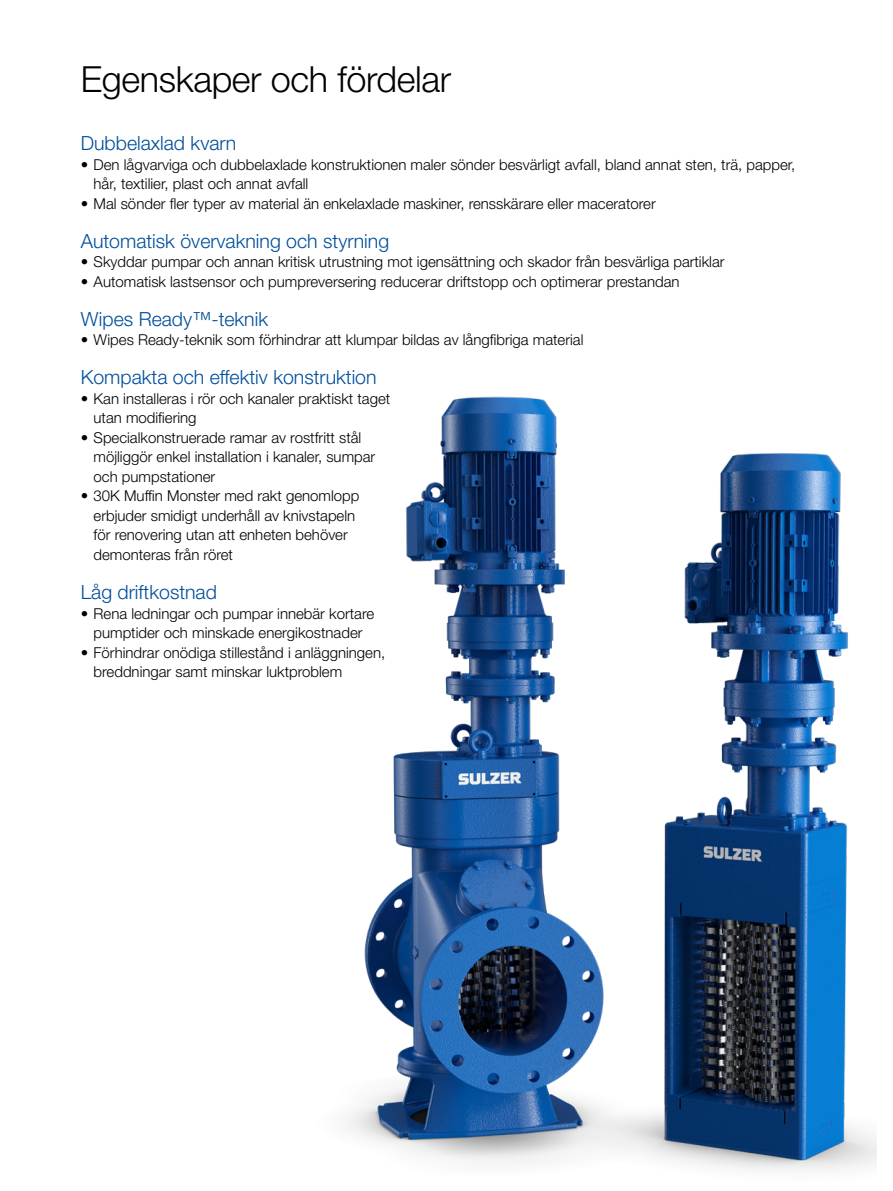
<style>
.page{position:relative;width:893px;height:1191px;background:#fff}
.page>*{position:absolute;margin:0;border:0;box-sizing:border-box;transform-origin:0 0}
.t1{font:300 36px "Helvetica Neue LT Pro";letter-spacing:-.01em;color:#000}
.Subtitle_blue{font:300 19.5px "Helvetica Neue LT Pro";color:#004e9b}
.t2{font:300 15px/19.5px "Helvetica Neue LT Pro";color:#000}
</style>
<div class="page">
<img style="left:346px;top:396px;width:531px;height:775px">
<p class="t1" style="left:81px;top:57px;width:372px">Egenskaper och fördelar</p>
<p class="Subtitle_blue" style="left:81px;top:131px;width:157px">Dubbelaxlad kvarn</p>
<p class="t2" style="left:94px;top:154px;width:703px;text-indent:-13px">• Den lågvarviga och dubbelaxlade konstruktionen maler sönder besvärligt avfall, bland annat sten, trä, papper, hår, textilier, plast och annat avfall</p>
<p class="t2" style="left:81px;top:193px;width:576px">• Mal sönder fler typer av material än enkelaxlade maskiner, rensskärare eller maceratorer</p>
<p class="Subtitle_blue" style="left:81px;top:229px;width:310px">Automatisk övervakning och styrning</p>
<p class="t2" style="left:81px;top:252px;width:645px">• Skyddar pumpar och annan kritisk utrustning mot igensättning och skador från besvärliga partiklar</p>
<p class="t2" style="left:81px;top:271px;width:600px">• Automatisk lastsensor och pumpreversering reducerar driftstopp och optimerar prestandan</p>
<p class="Subtitle_blue" style="left:81px;top:307px;width:189px">Wipes Ready™-teknik</p>
<p class="t2" style="left:81px;top:330px;width:504px">• Wipes Ready-teknik som förhindrar att klumpar bildas av långfibriga material</p>
<p class="Subtitle_blue" style="left:81px;top:365px;width:297px">Kompakta och effektiv konstruktion</p>
<p class="t2" style="left:94px;top:388px;width:298px;text-indent:-13px">• Kan installeras i rör och kanaler praktiskt taget utan modifiering</p>
<p class="t2" style="left:94px;top:427px;width:283px;text-indent:-13px">• Specialkonstruerade ramar av rostfritt stål möjliggör enkel installation i kanaler, sumpar och pumpstationer</p>
<p class="t2" style="left:94px;top:486px;width:267px;text-indent:-13px">• 30K Muffin Monster med rakt genomlopp erbjuder smidigt underhåll av knivstapeln för renovering utan att enheten behöver demonteras från röret</p>
<p class="Subtitle_blue" style="left:81px;top:580px;width:138px">Låg driftkostnad</p>
<p class="t2" style="left:81px;top:603px;width:295px;text-align:center">• Rena ledningar och pumpar innebär kortare pumptider och minskade energikostnader</p>
<p class="t2" style="left:94px;top:642px;width:293px;text-indent:-13px">• Förhindrar onödiga stillestånd i anläggningen, breddningar samt minskar luktproblem</p>
</div>
